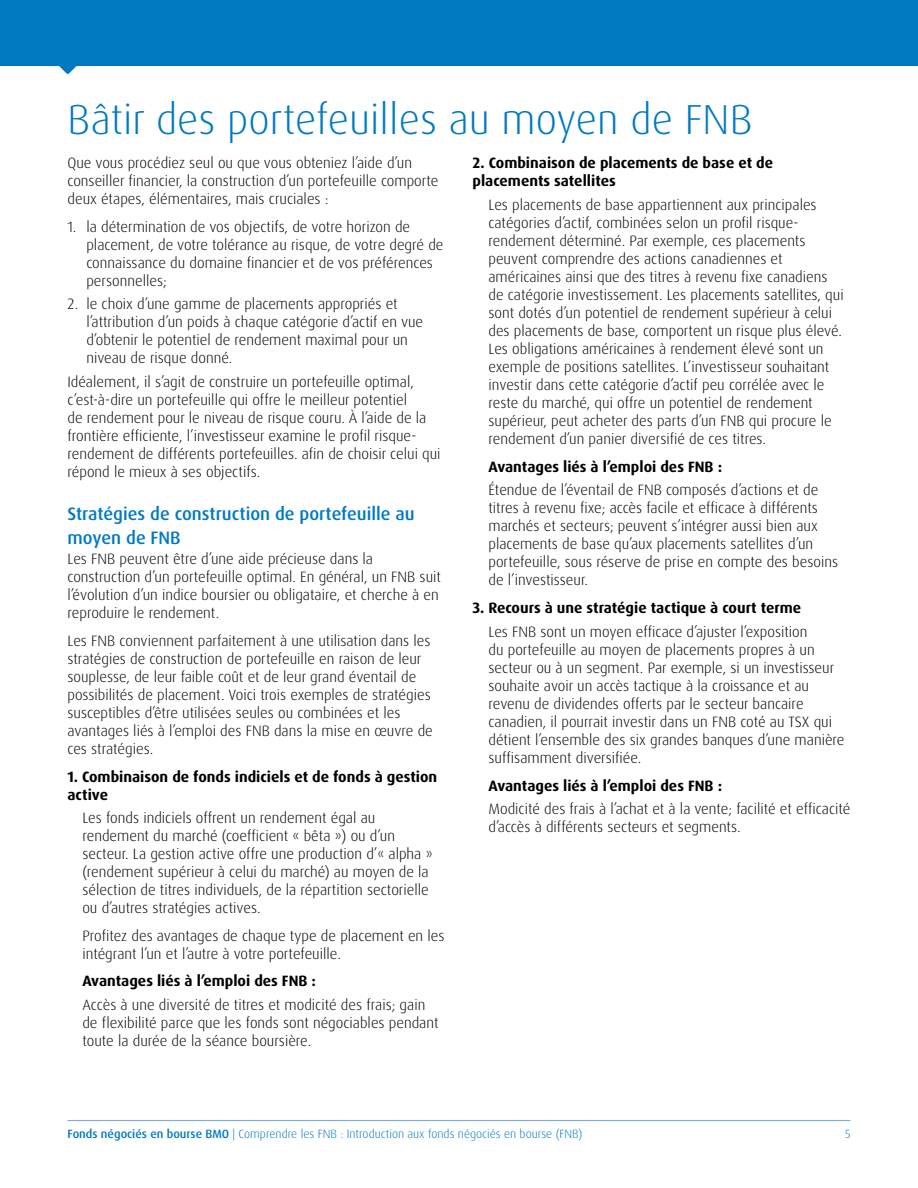
<style>
.page{position:relative;width:918px;height:1188px;background:#fff}
.page>*{position:absolute;margin:0;border:0;box-sizing:border-box;transform-origin:0 0}
.Section_head__H2{font:300 42px "Dax Pro";color:#0079c1}
.Paragraph_head__H3{font:500 18px/23.4px "Dax Pro";color:#0079c1}
.t1{font:300 15px/18px "Dax Pro";color:#000}
.Paragraph_sub__H4{font:700 15px/18px "Dax Pro";color:#000}
.t2{font:300 12px "Dax Pro";color:#0079c1}
.s1{font-weight:500}
</style>
<div class="page">
<hr style="left:68px;top:1120px;width:782px;height:1px;background:#7cacdc">
<svg style="left:59px;top:66px;width:18px;height:8px"></svg>
<div style="left:0;top:0;width:918px;height:66px;background:#0079c1"></div>
<h2 class="Section_head__H2" style="left:68px;top:93px;width:686px">Bâtir des portefeuilles au moyen de FNB</h2>
<p class="t1" style="left:68px;top:154px;width:373px">Que vous procédiez seul ou que vous obteniez l’aide d’un conseiller financier, la construction d’un portefeuille comporte deux étapes, élémentaires, mais cruciales :</p>
<p class="t1" style="left:86px;top:218px;width:359px;text-indent:-19px">1. la détermination de vos objectifs, de votre horizon de placement, de votre tolérance au risque, de votre degré de connaissance du domaine financier et de vos préférences personnelles;</p>
<p class="t1" style="left:86px;top:295px;width:338px;text-indent:-19px">2. le choix d’une gamme de placements appropriés et l’attribution d’un poids à chaque catégorie d’actif en vue d’obtenir le potentiel de rendement maximal pour un niveau de risque donné.</p>
<p class="t1" style="left:68px;top:373px;width:375px">Idéalement, il s’agit de construire un portefeuille optimal, c’est-à-dire un portefeuille qui offre le meilleur potentiel<br>de rendement pour le niveau de risque couru. À l’aide de la frontière efficiente, l’investisseur examine le profil risque&shy;rendement de différents portefeuilles. afin de choisir celui qui répond le mieux à ses objectifs.</p>
<h3 class="Paragraph_head__H3" style="left:68px;top:502px;width:349px">Stratégies de construction de portefeuille au moyen de FNB</h3>
<p class="t1" style="left:68px;top:550px;width:375px">Les FNB peuvent être d’une aide précieuse dans la construction d’un portefeuille optimal. En général, un FNB suit l’évolution d’un indice boursier ou obligataire, et cherche à en reproduire le rendement.</p>
<p class="t1" style="left:68px;top:632px;width:367px">Les FNB conviennent parfaitement à une utilisation dans les stratégies de construction de portefeuille en raison de leur souplesse, de leur faible coût et de leur grand éventail de possibilités de placement. Voici trois exemples de stratégies susceptibles d’être utilisées seules ou combinées et les avantages liés à l’emploi des FNB dans la mise en œuvre de ces stratégies.</p>
<h4 class="Paragraph_sub__H4" style="left:68px;top:767px;width:371px">1. Combinaison de fonds indiciels et de fonds à gestion active</h4>
<p class="t1" style="left:82px;top:809px;width:352px">Les fonds indiciels offrent un rendement égal au rendement du marché (coefficient « bêta ») ou d’un secteur. La gestion active offre une production d’« alpha » (rendement supérieur à celui du marché) au moyen de la sélection de titres individuels, de la répartition sectorielle ou d’autres stratégies actives.</p>
<p class="t1" style="left:82px;top:927px;width:364px">Profitez des avantages de chaque type de placement en les intégrant l’un et l’autre à votre portefeuille.</p>
<h4 class="Paragraph_sub__H4" style="left:82px;top:972px;width:235px">Avantages liés à l’emploi des FNB :</h4>
<p class="t1" style="left:82px;top:996px;width:358px">Accès à une diversité de titres et modicité des frais; gain de flexibilité parce que les fonds sont négociables pendant toute la durée de la séance boursière.</p>
<h4 class="Paragraph_sub__H4" style="left:472px;top:154px;width:302px">2. Combinaison de placements de base et de placements satellites</h4>
<p class="t1" style="left:488px;top:196px;width:357px">Les placements de base appartiennent aux principales catégories d’actif, combinées selon un profil risque&shy;rendement déterminé. Par exemple, ces placements peuvent comprendre des actions canadiennes et américaines ainsi que des titres à revenu fixe canadiens de catégorie investissement. Les placements satellites, qui sont dotés d’un potentiel de rendement supérieur à celui des placements de base, comportent un risque plus élevé.<br>Les obligations américaines à rendement élevé sont un exemple de positions satellites. L’investisseur souhaitant investir dans cette catégorie d’actif peu corrélée avec le reste du marché, qui offre un potentiel de rendement supérieur, peut acheter des parts d’un FNB qui procure le rendement d’un panier diversifié de ces titres.</p>
<h4 class="Paragraph_sub__H4" style="left:488px;top:458px;width:235px">Avantages liés à l’emploi des FNB :</h4>
<p class="t1" style="left:488px;top:481px;width:351px">Étendue de l’éventail de FNB composés d’actions et de titres à revenu fixe; accès facile et efficace à différents marchés et secteurs; peuvent s’intégrer aussi bien aux placements de base qu’aux placements satellites d’un portefeuille, sous réserve de prise en compte des besoins de l’investisseur.</p>
<h4 class="Paragraph_sub__H4" style="left:472px;top:599px;width:330px">3. Recours à une stratégie tactique à court terme</h4>
<p class="t1" style="left:488px;top:623px;width:358px">Les FNB sont un moyen efficace d’ajuster l’exposition<br>du portefeuille au moyen de placements propres à un secteur ou à un segment. Par exemple, si un investisseur souhaite avoir un accès tactique à la croissance et au revenu de dividendes offerts par le secteur bancaire canadien, il pourrait investir dans un FNB coté au TSX qui détient l’ensemble des six grandes banques d’une manière suffisamment diversifiée.</p>
<h4 class="Paragraph_sub__H4" style="left:488px;top:776px;width:235px">Avantages liés à l’emploi des FNB :</h4>
<p class="t1" style="left:488px;top:800px;width:364px">Modicité des frais à l’achat et à la vente; facilité et efficacité d’accès à différents secteurs et segments.</p>
<p class="t2" style="left:68px;top:1126px;width:516px"><span class="s1">Fonds négociés en bourse BMO</span> | Comprendre les FNB : Introduction aux fonds négociés en bourse (FNB)</p>
<p class="t2" style="left:845px;top:1126px;width:7px">5</p>
</div>
